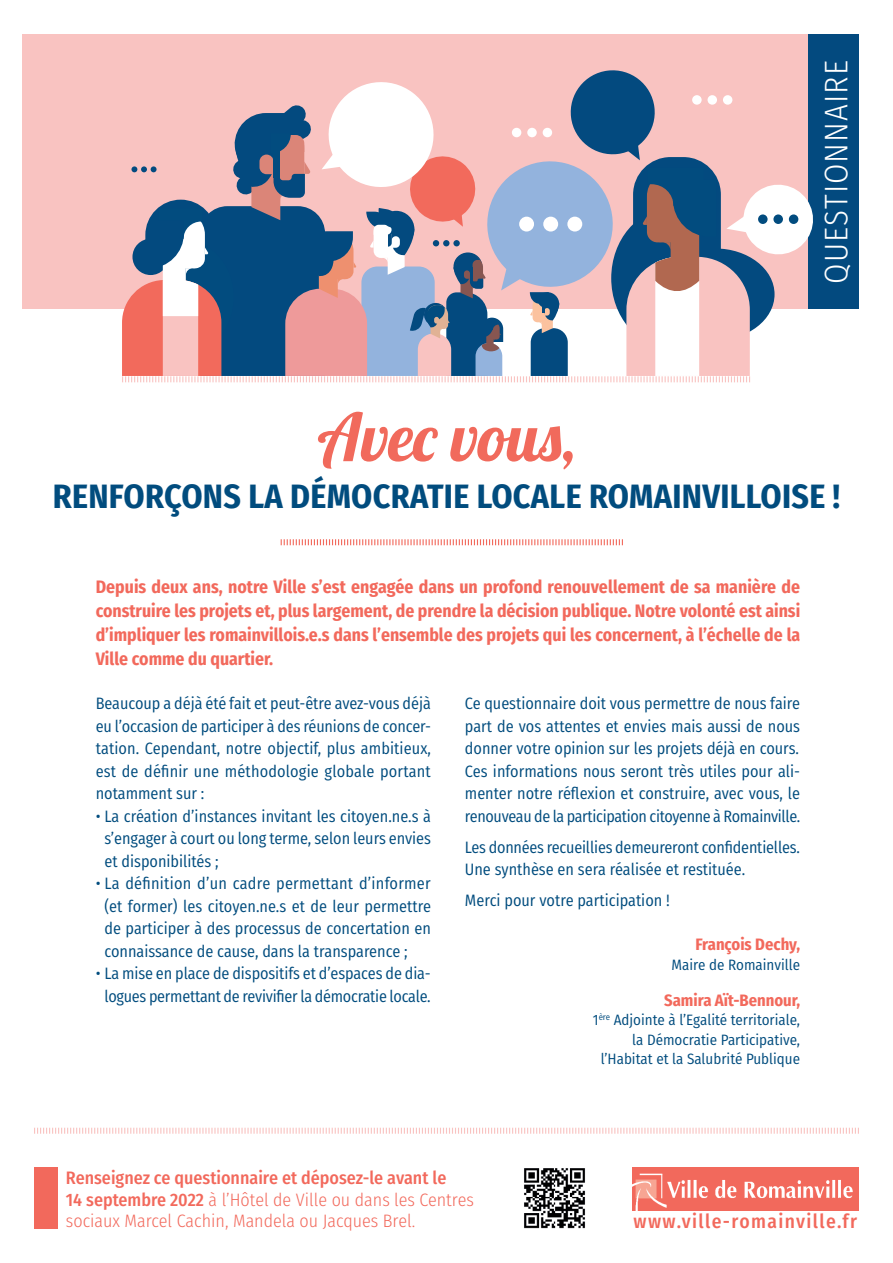
<style>
.page{position:relative;width:893px;height:1263px;background:#fff}
.page>*{position:absolute;margin:0;border:0;box-sizing:border-box;transform-origin:0 0}
.t1{font:66px "Lobster 1.4";color:#f16a5c}
.t2{font:700 33.75px "Fira Sans Condensed";letter-spacing:.01em;color:#014c7e}
.t3{font:300 32.7px "Fira Sans Condensed";letter-spacing:.03em;color:#fff}
.t4{font:500 19.5px "Fira Sans Condensed";letter-spacing:.07em;color:#f2695c}
.t5{font:700 18px/24px "Fira Sans Condensed";color:#f2695c;text-align:justify}
.t6{font:300 18px/21.6px "Fira Sans Condensed";color:#f2695c}
.t7{font:16.5px/22.5px "Fira Sans Condensed";letter-spacing:-.005em;color:#014c7e;text-align:justify}
.t8{font:700 16.5px "Fira Sans Condensed";color:#f2695c}
.t9{font:15px/19.5px "Fira Sans Condensed";color:#014c7e;text-align:right}
.s1{font-weight:500}
</style>
<div class="page">
<div style="left:22px;top:34px;width:837px;height:275px;background:#f9c3c1"></div>
<div style="left:808px;top:34px;width:51px;height:275px;background:#034a7f"></div>
<img style="left:633px;top:1167px;width:226px;height:43px">
<svg style="left:281px;top:539px;width:342px;height:6px"></svg>
<svg style="left:34px;top:1127px;width:825px;height:7px"></svg>
<svg style="left:122px;top:70px;width:691px;height:313px"></svg>
<div style="left:34px;top:1167px;width:23px;height:61px;background:#f2695c"></div>
<img style="left:524px;top:1168px;width:61px;height:60px">
<h3 class="t3" style="left:813px;top:284px;width:225px;rotate:-90deg">QUESTIONNAIRE</h3>
<h1 class="t1" style="left:317px;top:395px;width:260px">Avec vous,</h1>
<h2 class="t2" style="left:53px;top:468px;width:789px">RENFORÇONS LA DÉMOCRATIE LOCALE ROMAINVILLOISE !</h2>
<p class="t5" style="left:96px;top:574px;width:706px">Depuis deux ans, notre Ville s’est engagée dans un profond renouvellement de sa manière de construire les projets et, plus largement, de prendre la décision publique. Notre volonté est ainsi d’impliquer les romainvillois.e.s dans l’ensemble des projets qui les concernent, à l’échelle de la Ville comme du quartier.</p>
<p class="t7" style="left:96px;top:692px;width:337px">Beaucoup a déjà été fait et peut-être avez-vous déjà eu l’occasion de participer à des réunions de concer&shy;tation. Cependant, notre objectif, plus ambitieux, est de définir une méthodologie globale portant notamment sur :</p>
<p class="t7" style="left:104px;top:804px;width:328px;text-indent:-9px">• La création d’instances invitant les citoyen.ne.s à s’engager à court ou long terme, selon leurs envies et disponibilités ;</p>
<p class="t7" style="left:104px;top:872px;width:328px;text-indent:-9px">• La définition d’un cadre permettant d’informer (et former) les citoyen.ne.s et de leur permettre de participer à des processus de concertation en connaissance de cause, dans la transparence ;</p>
<p class="t7" style="left:96px;top:962px;width:337px;text-align:center">• La mise en place de dispositifs et d’espaces de dia&shy;logues permettant de revivifier la démocratie locale.</p>
<p class="t7" style="left:465px;top:692px;width:337px">Ce questionnaire doit vous permettre de nous faire part de vos attentes et envies mais aussi de nous donner votre opinion sur les projets déjà en cours.<br>Ces informations nous seront très utiles pour ali&shy;menter notre réflexion et construire, avec vous, le renouveau de la participation citoyenne à Romainville.</p>
<p class="t7" style="left:465px;top:835px;width:336px">Les données recueillies demeureront confidentielles.<br>Une synthèse en sera réalisée et restituée.</p>
<p class="t7" style="left:465px;top:889px;width:206px">Merci pour votre participation !</p>
<p class="t8" style="left:695px;top:931px;width:106px">François Dechy,</p>
<p class="t9" style="left:671px;top:954px;width:130px">Maire de Romainville</p>
<p class="t8" style="left:664px;top:986px;width:137px">Samira Aït-Bennour,</p>
<p class="t9" style="left:593px;top:1010px;width:209px">1<sup>ère</sup> Adjointe à l’Egalité territoriale, la Démocratie Participative, l’Habitat et la Salubrité Publique</p>
<p class="t6" style="left:66px;top:1167px;width:409px"><span class="s1">Renseignez ce questionnaire et déposez-le avant le<br>14 septembre 2022</span> à l’Hôtel de Ville ou dans les Centres sociaux Marcel Cachin, Mandela ou Jacques Brel.</p>
<p class="t4" style="left:634px;top:1206px;width:225px">www.ville-romainville.fr</p>
</div>
